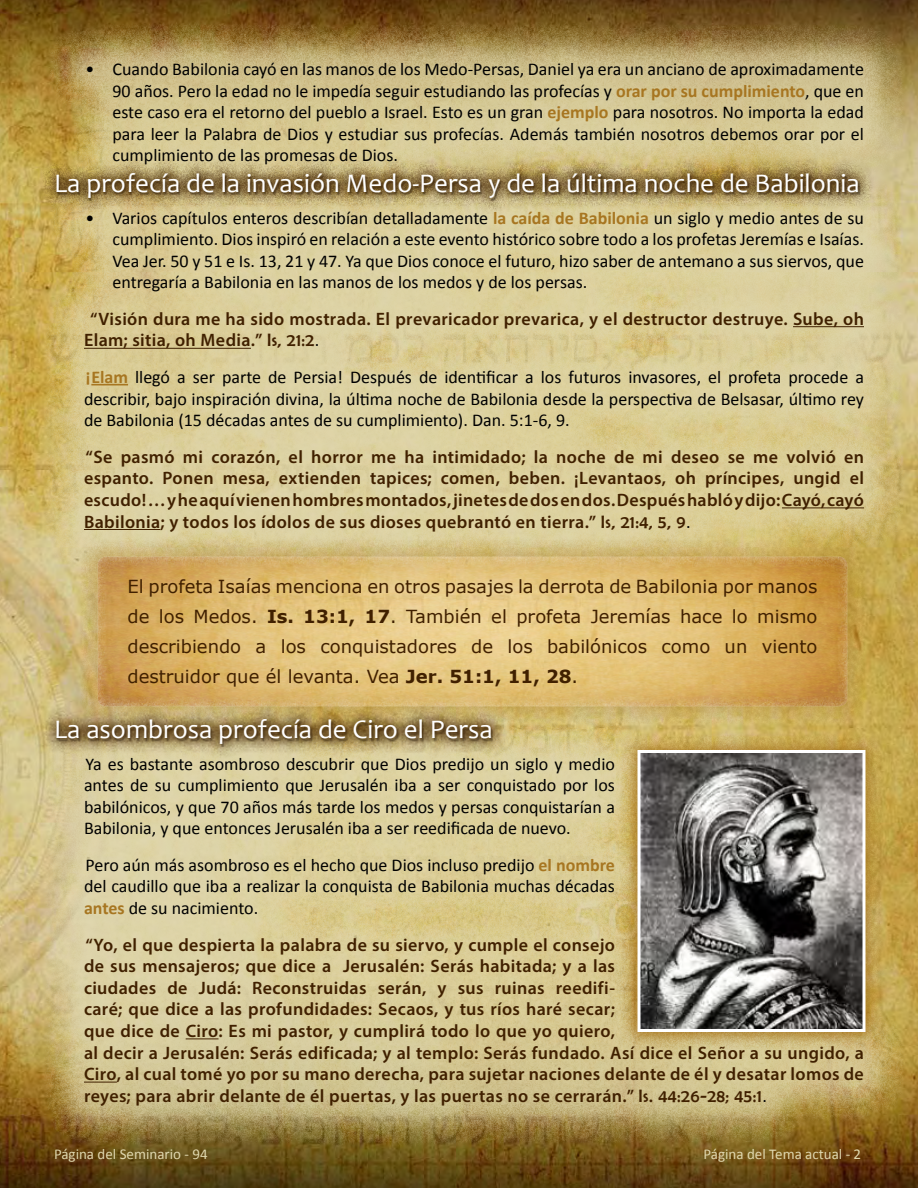
<style>
.page{position:relative;width:918px;height:1188px;background:#fff}
.page>*{position:absolute;margin:0;border:0;box-sizing:border-box;transform-origin:0 0}
.t1{font:27px "Candara";color:#fff}
.t2{font:18px/21.6px "Calibri";color:#000;text-align:justify}
.t3{font:600 18px/21.6px "Myriad Pro";letter-spacing:.02em;color:#402000}
.t4{font:18px/30px "Verdana";color:#402000;text-align:justify}
.t5{font:15px "Calibri";color:#e0d8af}
.s1{font-weight:700;color:#a77621}
.s2{font-family:"Berlin Sans FB";font-weight:400}
.s3{font-family:"Calibri";font-weight:400;color:#000}
.s4{font-weight:700}
</style>
<div class="page">
<img style="left:0;top:0;width:918px;height:1188px">
<div style="left:44px;top:19px;width:863px;height:189px;background:#e0d8af;opacity:.79"></div>
<div style="left:40px;top:167px;width:868px;height:408px;background:#e0d8af;opacity:.79"></div>
<hr style="left:793px;top:326px;width:71px;height:1px;background:#402000">
<hr style="left:84px;top:348px;width:167px;height:1px;background:#402000">
<hr style="left:91px;top:384px;width:37px;height:1px;background:#a77621">
<hr style="left:782px;top:507px;width:82px;height:1px;background:#402000">
<hr style="left:84px;top:529px;width:76px;height:1px;background:#402000">
<div style="left:40px;top:714px;width:868px;height:435px;background:#e0d8af;opacity:.79"></div>
<hr style="left:186px;top:1038px;width:33px;height:1px;background:#402000">
<hr style="left:84px;top:1082px;width:33px;height:1px;background:#402000">
<div style="left:80px;top:539px;width:785px;height:185px;background:#a77621;opacity:.85"></div>
<div style="left:84px;top:545px;width:777px;height:164px;background:#fff;opacity:.75"></div>
<div style="left:620px;top:733px;width:263px;height:317px;background:#a77621;opacity:.85"></div>
<img style="left:642px;top:754px;width:220px;height:274px">
<div style="left:638px;top:750px;width:228px;height:282px;border:3px solid #fff"></div>
<div style="left:41px;top:157px;width:833px;height:57px;background:#402000;opacity:.75"></div>
<div style="left:41px;top:703px;width:466px;height:57px;background:#402000;opacity:.75"></div>
<p class="t2" style="left:112px;top:58px;width:753px;text-indent:-27px">• Cuando Babilonia cayó en las manos de los Medo-Persas, Daniel ya era un anciano de aproximadamente 90 años. Pero la edad no le impedía seguir estudiando las profecías y <span class="s1">orar por su cumplimiento</span>, que en este caso era el retorno del pueblo a Israel. Esto es un gran <span class="s1">ejemplo</span> para nosotros. No importa la edad para leer la Palabra de Dios y estudiar sus profecías. Además también nosotros debemos orar por el cumplimiento de las promesas de Dios.</p>
<h1 class="t1" style="left:54px;top:166px;width:807px">La profecía de la invasión Medo-Persa y de la última noche de Babilonia</h1>
<p class="t2" style="left:112px;top:207px;width:753px;text-indent:-27px">• Varios capítulos enteros describían detalladamente <span class="s1">la caída de Babilonia</span> un siglo y medio antes de su cumplimiento. Dios inspiró en relación a este evento histórico sobre todo a los profetas Jeremías e Isaías.<br>Vea Jer. 50 y 51 e Is. 13, 21 y 47. Ya que Dios conoce el futuro, hizo saber de antemano a sus siervos, que entregaría a Babilonia en las manos de los medos y de los persas.</p>
<p class="t3" style="left:84px;top:308px;width:781px;text-indent:6px">“Visión dura me ha sido mostrada. El prevaricador prevarica, y el destructor destruye. Sube, oh<br>Elam; sitia, oh Media.” <span class="s2">Is, 21:2</span><span class="s3">.</span></p>
<p class="t2" style="left:84px;top:366px;width:782px"><span class="s1">¡Elam</span> llegó a ser parte de Persia! Después de identificar a los futuros invasores, el profeta procede a describir, bajo inspiración divina, la última noche de Babilonia desde la perspectiva de Belsasar, último rey de Babilonia (15 décadas antes de su cumplimiento). Dan. 5:1-6, 9.</p>
<p class="t3" style="left:84px;top:446px;width:782px;text-align:justify">“Se pasmó mi corazón, el horror me ha intimidado; la noche de mi deseo se me volvió en espanto. Ponen mesa, extienden tapices; comen, beben. ¡Levantaos, oh príncipes, ungid el escudo! … y he aquí vienen hombres montados, jinetes de dos en dos. Después habló y dijo: Cayó, cayó Babilonia; y todos los ídolos de sus dioses quebrantó en tierra.” <span class="s2">Is, 21:4, 5, 9</span><span class="s3">.</span></p>
<p class="t4" style="left:128px;top:571px;width:692px">El profeta Isaías menciona en otros pasajes la derrota de Babilonia por manos de los Medos. <span class="s4">Is. 13:1, 17</span>. También el profeta Jeremías hace lo mismo describiendo a los conquistadores de los babilónicos como un viento destruidor que él levanta. Vea <span class="s4">Jer. 51:1, 11, 28</span>.</p>
<h1 class="t1" style="left:54px;top:712px;width:440px">La asombrosa profecía de Ciro el Persa</h1>
<p class="t2" style="left:84px;top:753px;width:533px">Ya es bastante asombroso descubrir que Dios predijo un siglo y medio antes de su cumplimiento que Jerusalén iba a ser conquistado por los babilónicos, y que 70 años más tarde los medos y persas conquistarían a Babilonia, y que entonces Jerusalén iba a ser reedificada de nuevo.</p>
<p class="t2" style="left:84px;top:854px;width:532px">Pero aún más asombroso es el hecho que Dios incluso predijo <span class="s1">el nombre </span>del caudillo que iba a realizar la conquista de Babilonia muchas décadas <span class="s1">antes</span> de su nacimiento.</p>
<p class="t3" style="left:84px;top:933px;width:782px">“Yo, el que despierta la palabra de su siervo, y cumple el consejo<br>de sus mensajeros; que dice a Jerusalén: Serás habitada; y a las<br>ciudades de Judá: Reconstruidas serán, y sus ruinas reedifi-<br>caré; que dice a las profundidades: Secaos, y tus ríos haré secar;<br>que dice de Ciro: Es mi pastor, y cumplirá todo lo que yo quiero,<br>al decir a Jerusalén: Serás edificada; y al templo: Serás fundado. Así dice el Señor a su ungido, a Ciro, al cual tomé yo por su mano derecha, para sujetar naciones delante de él y desatar lomos de reyes; para abrir delante de él puertas, y las puertas no se cerrarán.” <span class="s2">Is. 44:26-28; 45:1</span><span class="s3">.</span></p>
<p class="t5" style="left:54px;top:1144px;width:155px">Página del Seminario - 94</p>
<p class="t5" style="left:704px;top:1144px;width:159px">Página del Tema actual - 2</p>
</div>
